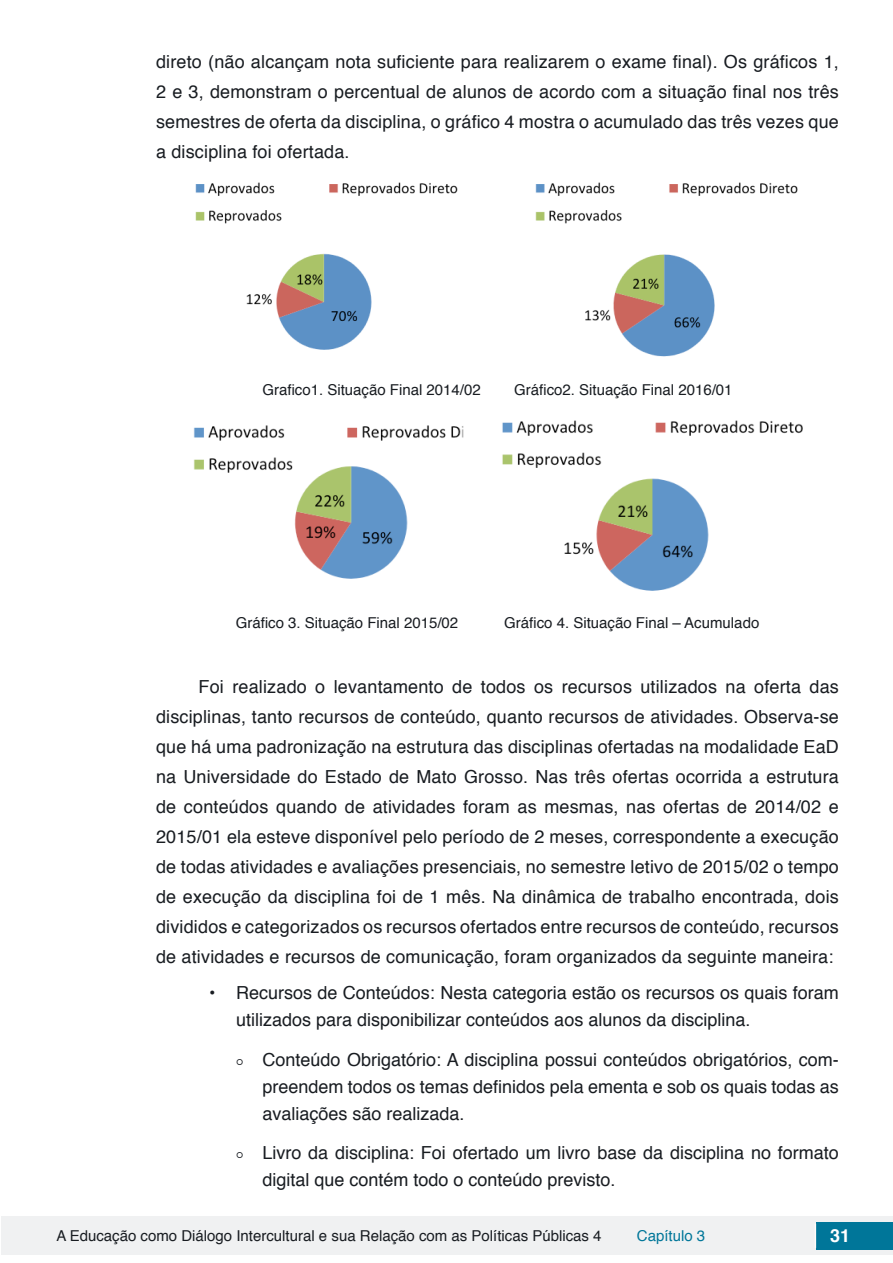
<style>
.page{position:relative;width:893px;height:1263px;background:#fff}
.page>*{position:absolute;margin:0;border:0;box-sizing:border-box;transform-origin:0 0}
.txt{font:18px/30px "Helvetica";color:#181c21;text-align:justify}
.t1{font:700 18px "Helvetica";color:#fff}
.ref_tabelas{font:15px "Helvetica";color:#181c21}
.t2{font:15px "Helvetica";color:#007699}
</style>
<div class="page">
<div style="left:1px;top:1216px;width:891px;height:38px;background:#f0f1f2"></div>
<div style="left:816px;top:1222px;width:77px;height:27px;background:#007699"></div>
<svg style="left:815px;top:1224px;width:1px;height:24px"></svg>
<img style="left:195px;top:182px;width:603px;height:175px">
<img style="left:193px;top:420px;width:610px;height:171px">
<p class="txt" style="left:156px;top:47px;width:684px">direto (não alcançam nota suficiente para realizarem o exame final). Os gráficos 1, 2 e 3, demonstram o percentual de alunos de acordo com a situação final nos três semestres de oferta da disciplina, o gráfico 4 mostra o acumulado das três vezes que a disciplina foi ofertada.</p>
<p class="ref_tabelas" style="left:262px;top:378px;width:220px">Grafico1. Situação Final 2014/02</p>
<p class="ref_tabelas" style="left:514px;top:378px;width:220px">Gráfico2. Situação Final 2016/01</p>
<p class="ref_tabelas" style="left:236px;top:611px;width:224px">Gráfico 3. Situação Final 2015/02</p>
<p class="ref_tabelas" style="left:504px;top:611px;width:257px">Gráfico 4. Situação Final – Acumulado</p>
<p class="txt" style="left:156px;top:672px;width:684px;text-indent:43px">Foi realizado o levantamento de todos os recursos utilizados na oferta das disciplinas, tanto recursos de conteúdo, quanto recursos de atividades. Observa-se que há uma padronização na estrutura das disciplinas ofertadas na modalidade EaD na Universidade do Estado de Mato Grosso. Nas três ofertas ocorrida a estrutura de conteúdos quando de atividades foram as mesmas, nas ofertas de 2014/02 e 2015/01 ela esteve disponível pelo período de 2 meses, correspondente a execução de todas atividades e avaliações presenciais, no semestre letivo de 2015/02 o tempo de execução da disciplina foi de 1 mês. Na dinâmica de trabalho encontrada, dois divididos e categorizados os recursos ofertados entre recursos de conteúdo, recursos de atividades e recursos de comunicação, foram organizados da seguinte maneira:</p>
<p class="txt" style="left:236px;top:979px;width:604px;line-height:27px;text-indent:-27px">• Recursos de Conteúdos: Nesta categoria estão os recursos os quais foram utilizados para disponibilizar conteúdos aos alunos da disciplina.</p>
<p class="txt" style="left:262px;top:1046px;width:578px;line-height:27px;text-indent:-27px">⚬ Conteúdo Obrigatório: A disciplina possui conteúdos obrigatórios, com&shy;preendem todos os temas definidos pela ementa e sob os quais todas as avaliações são realizada.</p>
<p class="txt" style="left:262px;top:1140px;width:578px;line-height:27px;text-indent:-27px">⚬ Livro da disciplina: Foi ofertado um livro base da disciplina no formato digital que contém todo o conteúdo previsto.</p>
<p class="ref_tabelas" style="left:56px;top:1224px;width:547px">A Educação como Diálogo Intercultural e sua Relação com as Políticas Públicas 4</p>
<p class="t2" style="left:637px;top:1224px;width:70px">Capítulo 3</p>
<p class="t1" style="left:830px;top:1221px;width:22px">31</p>
</div>
